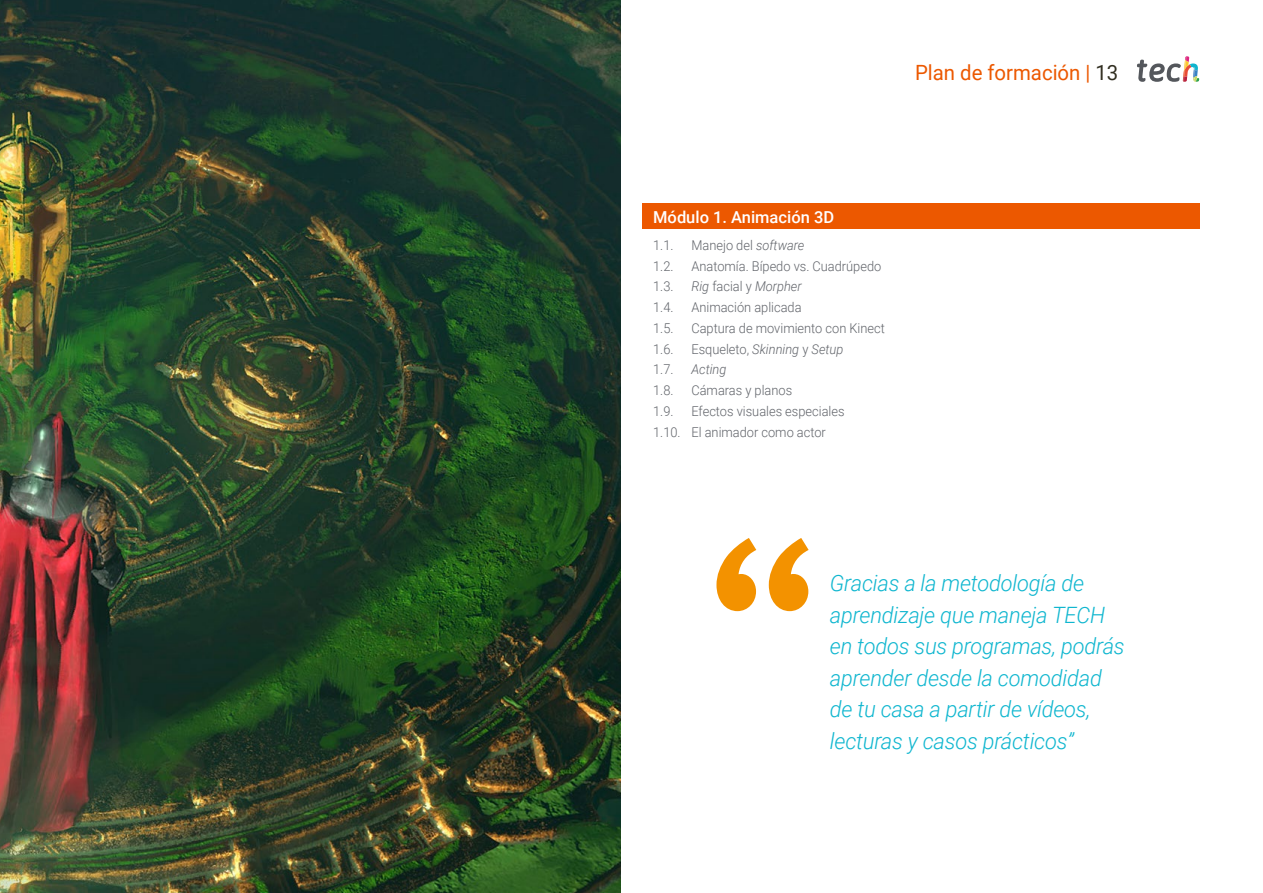
<style>
.page{position:relative;width:1263px;height:893px;background:#fff}
.page>*{position:absolute;margin:0;border:0;box-sizing:border-box;transform-origin:0 0}
.t1{font:italic 300 22.5px/31.5px "Roboto";letter-spacing:-.01em;color:#0fb6cf}
.t2{font:21px "Roboto";color:#ec5800}
.t3{font:500 16.5px "Roboto";color:#fff}
.t4{font:300 13.5px/20.7px "Roboto";color:#61646a;scale:.95 1}
.t5{font:italic 300 13.5px "Roboto";color:#61646a;scale:.95 1}
.s1{color:#312e20}
.s2{font-style:italic}
.s3{font-style:normal}
</style>
<div class="page">
<img style="left:0;top:0;width:621px;height:893px">
<div style="left:642px;top:204px;width:557px;height:25px;background:#ec5800"></div>
<svg style="left:1137px;top:56px;width:62px;height:26px"></svg>
<svg style="left:716px;top:538px;width:93px;height:73px"></svg>
<h2 class="t2" style="left:915px;top:57px;width:205px">Plan de formación | <span class="s1">13</span></h2>
<p class="t3" style="left:653px;top:205px;width:183px">Módulo 1. Animación 3D</p>
<p class="t4" style="left:653px;top:234px;width:23px">1.1.</p>
<p class="t4" style="left:691px;top:234px;width:120px">Manejo del <span class="s2">software</span></p>
<p class="t4" style="left:653px;top:255px;width:23px">1.2.</p>
<p class="t4" style="left:691px;top:255px;width:201px">Anatomía. Bípedo vs. Cuadrúpedo</p>
<p class="t4" style="left:653px;top:276px;width:23px">1.3.</p>
<p class="t5" style="left:691px;top:277px;width:118px">Rig <span class="s3">facial y</span> Morpher</p>
<p class="t4" style="left:653px;top:296px;width:23px">1.4.</p>
<p class="t4" style="left:691px;top:296px;width:117px">Animación aplicada</p>
<p class="t4" style="left:653px;top:317px;width:23px">1.5.</p>
<p class="t4" style="left:691px;top:317px;width:205px">Captura de movimiento con Kinect</p>
<p class="t4" style="left:653px;top:338px;width:23px">1.6.</p>
<p class="t5" style="left:691px;top:339px;width:161px"><span class="s3">Esqueleto,</span> Skinning <span class="s3">y</span> Setup</p>
<p class="t4" style="left:653px;top:359px;width:23px">1.7.</p>
<p class="t5" style="left:691px;top:360px;width:38px">Acting</p>
<p class="t4" style="left:653px;top:379px;width:23px">1.8.</p>
<p class="t4" style="left:691px;top:379px;width:108px">Cámaras y planos</p>
<p class="t4" style="left:653px;top:400px;width:23px">1.9.</p>
<p class="t4" style="left:653px;top:400px;width:203px;text-indent:38px">Efectos visuales especiales<br>1.10. El animador como actor</p>
<h1 class="t1" style="left:830px;top:567px;width:296px">Gracias a la metodología de aprendizaje que maneja TECH en todos sus programas, podrás aprender desde la comodidad de tu casa a partir de vídeos, lecturas y casos prácticos”</h1>
</div>
